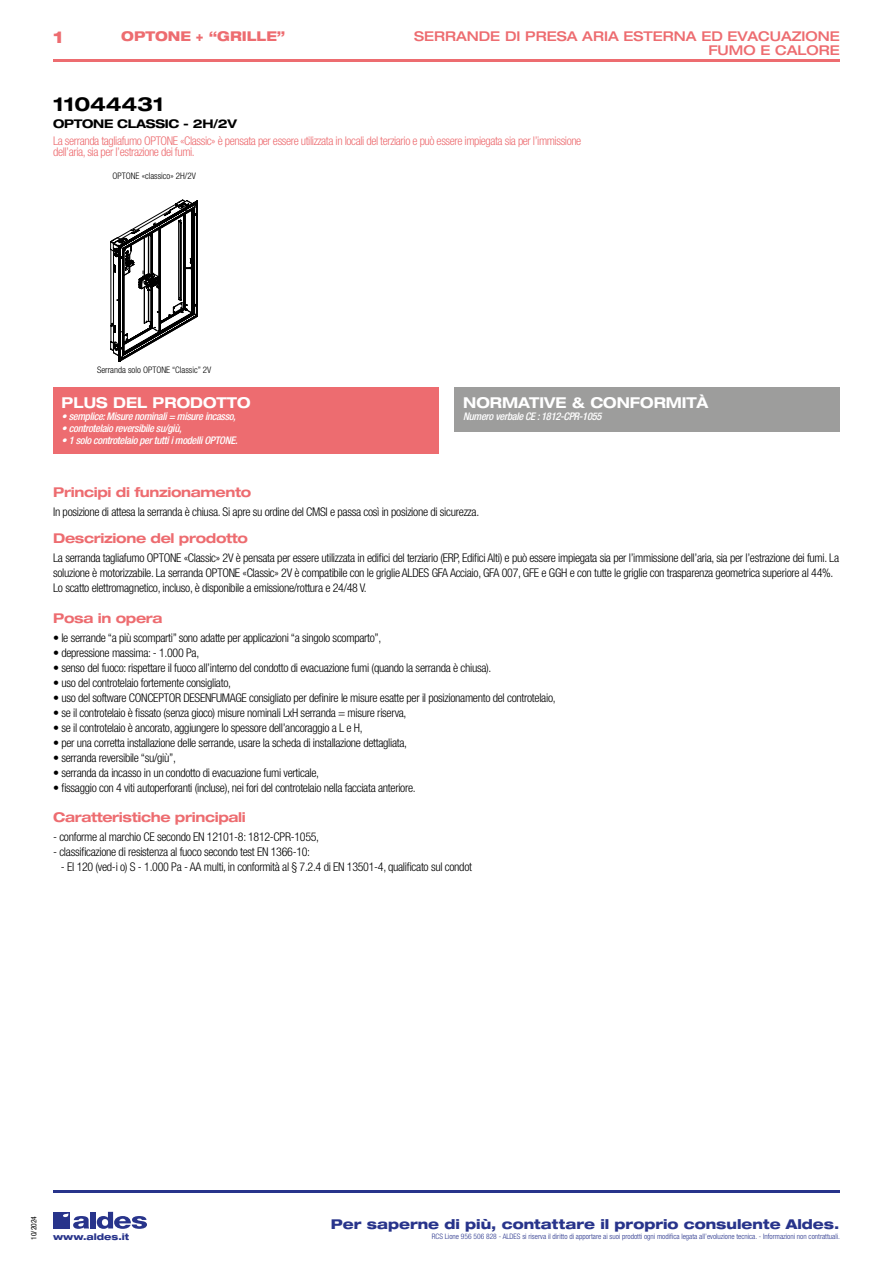
<style>
.page{position:relative;width:893px;height:1263px;background:#fff}
.page>*{position:absolute;margin:0;border:0;box-sizing:border-box;transform-origin:0 0}
.t1{font:700 expanded 19.5px "Helvetica Neue LT Std";letter-spacing:-.01em;color:#000}
.t2{font:800 expanded 16.5px "Helvetica Neue LT Std";color:#ed6c70}
.t3{font:700 expanded 15px "Helvetica Neue LT Std";color:#fff;scale:.95 1}
.t4{font:700 expanded 13.5px "Helvetica Neue LT Std";letter-spacing:-.025em;color:#ed6c70}
.t5{font:800 expanded 13.5px "Helvetica Neue LT Std";color:#28348b}
.t6{font:500 expanded 13.5px/13.5px "Helvetica Neue LT Std";color:#ed6c70;text-align:right}
.t7{font:800 expanded 13.5px "Helvetica Neue LT Std";color:#ed6c70;scale:.95 1}
.t8{font:300 condensed 12px/15px "Helvetica Neue LT Std";letter-spacing:-.025em;color:#000}
.t9{font:300 condensed 12px/10.5px "Helvetica Neue LT Std";letter-spacing:-.035em;color:#ed6c70}
.t10{font:700 expanded 12px "Helvetica Neue LT Std";letter-spacing:-.025em;color:#000}
.t11{font:italic 500 condensed 10.5px "Helvetica Neue LT Std";letter-spacing:-.03em;color:#fff}
.t12{font:300 condensed 9px "Helvetica Neue LT Std";color:#000}
.t13{font:800 expanded 9px "Helvetica Neue LT Std";color:#28348b}
.t14{font:300 condensed 7.5px "Helvetica Neue LT Std";color:#28348b}
.t15{font:condensed 7.5px "Helvetica Neue LT Std";color:#000}
</style>
<div class="page">
<div style="left:455px;top:387px;width:385px;height:45px;background:#9d9d9c"></div>
<div style="left:53px;top:1212px;width:17px;height:16px;background:#28348b"></div>
<div style="left:90px;top:1212px;width:6px;height:16px;background:#28348b"></div>
<svg style="left:97px;top:1212px;width:50px;height:17px"></svg>
<svg style="left:63px;top:1213px;width:26px;height:16px"></svg>
<hr style="left:53px;top:59px;width:787px;height:2px;background:#ed6c70">
<svg style="left:110px;top:200px;width:88px;height:162px"></svg>
<div style="left:53px;top:387px;width:386px;height:67px;background:#ed6c70"></div>
<hr style="left:53px;top:1190px;width:787px;height:2px;background:#28348b">
<h2 class="t2" style="left:53px;top:26px;width:12px">1</h2>
<p class="t7" style="left:121px;top:28px;width:174px">OPTONE + “GRILLE”</p>
<p class="t6" style="left:414px;top:29px;width:427px">SERRANDE DI PRESA ARIA ESTERNA ED EVACUAZIONE<br>FUMO E CALORE</p>
<h1 class="t1" style="left:53px;top:92px;width:112px">11044431</h1>
<p class="t10" style="left:53px;top:116px;width:185px">OPTONE CLASSIC - 2H/2V</p>
<p class="t9" style="left:53px;top:136px;width:530px">La serranda tagliafumo OPTONE «Classic» è pensata per essere utilizzata in locali del terziario e può essere impiegata sia per l’immissione dell’aria, sia per l’estrazione dei fumi.</p>
<p class="t12" style="left:112px;top:170px;width:85px">OPTONE «classico» 2H/2V</p>
<p class="t12" style="left:97px;top:365px;width:116px">Serranda solo OPTONE “Classic” 2V</p>
<p class="t3" style="left:62px;top:393px;width:200px">PLUS DEL PRODOTTO</p>
<p class="t11" style="left:62px;top:410px;width:176px">• semplice: Misure nominali = misure incasso,</p>
<p class="t11" style="left:62px;top:422px;width:121px">• controtelaio reversibile su/giù,</p>
<p class="t11" style="left:62px;top:434px;width:177px">• 1 solo controtelaio per tutti i modelli OPTONE.</p>
<p class="t3" style="left:463px;top:393px;width:259px">NORMATIVE &amp; CONFORMITÀ</p>
<p class="t11" style="left:463px;top:410px;width:140px">Numero verbale CE : 1812-CPR-1055</p>
<p class="t4" style="left:53px;top:484px;width:200px">Principi di funzionamento</p>
<p class="t4" style="left:53px;top:530px;width:196px">Descrizione del prodotto</p>
<p class="t8" style="left:53px;top:505px;width:428px">In posizione di attesa la serranda è chiusa. Si apre su ordine del CMSI e passa così in posizione di sicurezza.</p>
<p class="t8" style="left:53px;top:551px;width:787px">La serranda tagliafumo OPTONE «Classic» 2V è pensata per essere utilizzata in edifici del terziario (ERP, Edifici Alti) e può essere impiegata sia per l’immissione dell’aria, sia per l’estrazione dei fumi. La soluzione è motorizzabile. La serranda OPTONE «Classic» 2V è compatibile con le griglie ALDES GFA Acciaio, GFA 007, GFE e GGH e con tutte le griglie con trasparenza geometrica superiore al 44%.<br>Lo scatto elettromagnetico, incluso, è disponibile a emissione/rottura e 24/48 V.</p>
<p class="t8" style="left:53px;top:630px;width:330px">• le serrande “a più scomparti” sono adatte per applicazioni “a singolo scomparto”,</p>
<p class="t8" style="left:53px;top:645px;width:148px">• depressione massima: - 1.000 Pa,</p>
<p class="t8" style="left:53px;top:660px;width:440px">• senso del fuoco: rispettare il fuoco all’interno del condotto di evacuazione fumi (quando la serranda è chiusa).</p>
<p class="t8" style="left:53px;top:675px;width:179px">• uso del controtelaio fortemente consigliato,</p>
<p class="t8" style="left:53px;top:690px;width:504px">• uso del software CONCEPTOR DESENFUMAGE consigliato per definire le misure esatte per il posizionamento del controtelaio,</p>
<p class="t8" style="left:53px;top:705px;width:355px">• se il controtelaio è fissato (senza gioco) misure nominali LxH serranda = misure riserva,</p>
<p class="t8" style="left:53px;top:720px;width:311px">• se il controtelaio è ancorato, aggiungere lo spessore dell’ancoraggio a L e H,</p>
<p class="t8" style="left:53px;top:735px;width:355px">• per una corretta installazione delle serrande, usare la scheda di installazione dettagliata,</p>
<p class="t8" style="left:53px;top:750px;width:124px">• serranda reversibile “su/giù”,</p>
<p class="t8" style="left:53px;top:765px;width:267px">• serranda da incasso in un condotto di evacuazione fumi verticale,</p>
<p class="t8" style="left:53px;top:780px;width:364px">• fissaggio con 4 viti autoperforanti (incluse), nei fori del controtelaio nella facciata anteriore.</p>
<p class="t4" style="left:53px;top:809px;width:194px">Caratteristiche principali</p>
<p class="t8" style="left:53px;top:829px;width:267px">- conforme al marchio CE secondo EN 12101-8: 1812-CPR-1055,</p>
<p class="t8" style="left:53px;top:844px;width:259px">- classificazione di resistenza al fuoco secondo test EN 1366-10:</p>
<p class="t8" style="left:61px;top:859px;width:413px">- EI 120 (ved-i o) S - 1.000 Pa - AA multi, in conformità al § 7.2.4 di EN 13501-4, qualificato sul condot</p>
<p class="t4" style="left:53px;top:610px;width:111px">Posa in opera</p>
<p class="t15" style="left:29px;top:1240px;width:25px;rotate:-90deg">10/2024</p>
<p class="t5" style="left:331px;top:1215px;width:510px">Per saperne di più, contattare il proprio consulente Aldes.</p>
<p class="t13" style="left:53px;top:1231px;width:78px">www.aldes.it</p>
<p class="t14" style="left:432px;top:1232px;width:410px">RCS Lione 956 506 828 - ALDES si riserva il diritto di apportare ai suoi prodotti ogni modifica legata all’evoluzione tecnica. - Informazioni non contrattuali.</p>
</div>
